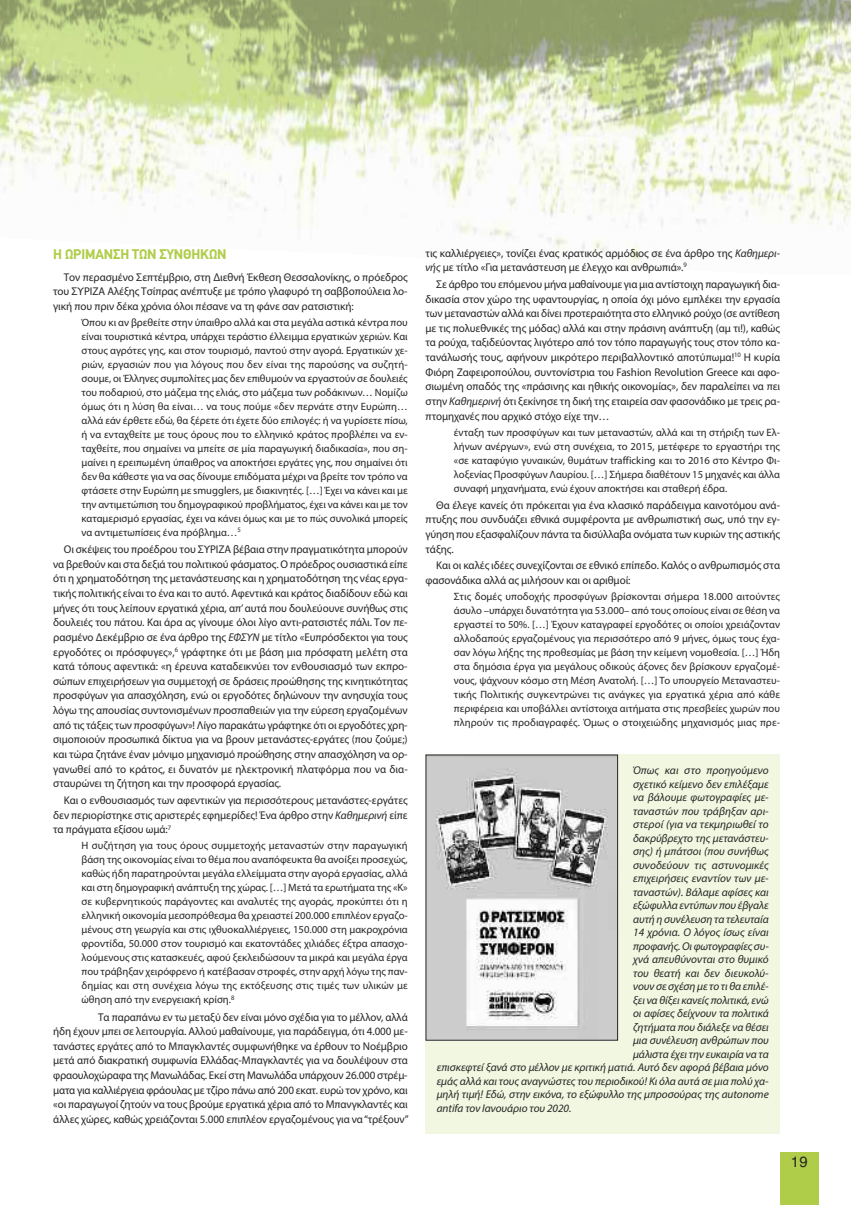
<style>
.page{position:relative;width:851px;height:1205px;background:#fff}
.page>*{position:absolute;margin:0;border:0;box-sizing:border-box;transform-origin:0 0}
.t1{font:15px "Helvetica";color:#272526}
.t2{font:700 13.75px "CF Din";letter-spacing:-.005em;color:#b0cd4a}
.t3{font:11.25px/14.6px "Myriad Pro";letter-spacing:-.005em;color:#272526;text-align:justify}
.t4{font:italic 11.25px "Myriad Pro";color:#272526}
.t5{font:10.62px/14px "Myriad Pro";color:#272526;text-align:justify}
.s1{font-style:italic}
</style>
<div class="page">
<img style="left:120px;top:201px;width:730px;height:62px">
<img style="left:0;top:0;width:850px;height:201px">
<div style="left:780px;top:1152px;width:38px;height:53px;background:#b0cd4a"></div>
<div style="left:425px;top:754px;width:355px;height:380px;background:#f1f7e0"></div>
<img style="left:427px;top:756px;width:189px;height:282px">
<div style="left:425px;top:754px;width:193px;height:286px;border:1px solid #272526"></div>
<p class="t2" style="left:53px;top:247px;width:175px">Η ΩΡΙΜΑΝΣΗ ΤΩΝ ΣΥΝΘΗΚΩΝ</p>
<p class="t3" style="left:53px;top:270px;width:356px;text-indent:11px">Τον περασμένο Σεπτέμβριο, στη Διεθνή Έκθεση Θεσσαλονίκης, ο πρόεδρος του ΣΥΡΙΖΑ Αλέξης Τσίπρας ανέπτυξε με τρόπο γλαφυρό τη σαββοπούλεια λο&shy;γική που πριν δέκα χρόνια όλοι πέσανε να τη φάνε σαν ρατσιστική:</p>
<p class="t5" style="left:81px;top:316px;width:328px">Όπου κι αν βρεθείτε στην ύπαιθρο αλλά και στα μεγάλα αστικά κέντρα που είναι τουριστικά κέντρα, υπάρχει τεράστιο έλλειμμα εργατικών χεριών. Και στους αγρότες γης, και στον τουρισμό, παντού στην αγορά. Εργατικών χε&shy;ριών, εργασιών που για λόγους που δεν είναι της παρούσης να συζητή&shy;σουμε, οι Έλληνες συμπολίτες μας δεν επιθυμούν να εργαστούν σε δουλειές του ποδαριού, στο μάζεμα της ελιάς, στο μάζεμα των ροδάκινων… Νομίζω όμως ότι η λύση θα είναι… να τους πούμε «δεν περνάτε στην Ευρώπη… αλλά εάν έρθετε εδώ, θα ξέρετε ότι έχετε δύο επιλογές: ή να γυρίσετε πίσω, ή να ενταχθείτε με τους όρους που το ελληνικό κράτος προβλέπει να εν&shy;ταχθείτε, που σημαίνει να μπείτε σε μία παραγωγική διαδικασία», που ση&shy;μαίνει η ερειπωμένη ύπαιθρος να αποκτήσει εργάτες γης, που σημαίνει ότι δεν θα κάθεστε για να σας δίνουμε επιδόματα μέχρι να βρείτε τον τρόπο να φτάσετε στην Ευρώπη με smugglers, με διακινητές. […] Έχει να κάνει και με την αντιμετώπιση του δημογραφικού προβλήματος, έχει να κάνει και με τον καταμερισμό εργασίας, έχει να κάνει όμως και με το πώς συνολικά μπορείς να αντιμετωπίσεις ένα πρόβλημα…<sup>5</sup></p>
<p class="t3" style="left:53px;top:543px;width:356px;text-indent:11px">Οι σκέψεις του προέδρου του ΣΥΡΙΖΑ βέβαια στην πραγματικότητα μπορούν να βρεθούν και στα δεξιά του πολιτικού φάσματος. Ο πρόεδρος ουσιαστικά είπε ότι η χρηματοδότηση της μετανάστευσης και η χρηματοδότηση της νέας εργα&shy;τικής πολιτικής είναι το ένα και το αυτό. Αφεντικά και κράτος διαδίδουν εδώ και μήνες ότι τους λείπουν εργατικά χέρια, απ’αυτά που δουλεύουνε συνήθως στις δουλειές του πάτου. Και άρα ας γίνουμε όλοι λίγο αντι-ρατσιστές πάλι. Τον πε&shy;ρασμένο Δεκέμβριο σε ένα άρθρο της <span class="s1">ΕΦΣΥΝ</span> με τίτλο «Ευπρόσδεκτοι για τους εργοδότες οι πρόσφυγες»,<sup>6</sup> γράφτηκε ότι με βάση μια πρόσφατη μελέτη στα κατά τόπους αφεντικά: «η έρευνα καταδεικνύει τον ενθουσιασμό των εκπρο&shy;σώπων επιχειρήσεων για συμμετοχή σε δράσεις προώθησης της κινητικότητας προσφύγων για απασχόληση, ενώ οι εργοδότες δηλώνουν την ανησυχία τους λόγω της απουσίας συντονισμένων προσπαθειών για την εύρεση εργαζομένων από τις τάξεις των προσφύγων»! Λίγο παρακάτω γράφτηκε ότι οι εργοδότες χρη&shy;σιμοποιούν προσωπικά δίκτυα για να βρουν μετανάστες-εργάτες (που ζούμε;) και τώρα ζητάνε έναν μόνιμο μηχανισμό προώθησης στην απασχόληση να ορ&shy;γανωθεί από το κράτος, ει δυνατόν με ηλεκτρονική πλατφόρμα που να δια&shy;σταυρώνει τη ζήτηση και την προσφορά εργασίας.</p>
<p class="t3" style="left:53px;top:794px;width:356px;text-indent:11px">Και ο ενθουσιασμός των αφεντικών για περισσότερους μετανάστες-εργάτες δεν περιορίστηκε στις αριστερές εφημερίδες! Ένα άρθρο στην <span class="s1">Καθημερινή</span> είπε τα πράγματα εξίσου ωμά:<sup>7</sup></p>
<p class="t5" style="left:81px;top:839px;width:328px">Η συζήτηση για τους όρους συμμετοχής μεταναστών στην παραγωγική βάση της οικονομίας είναι το θέμα που αναπόφευκτα θα ανοίξει προσεχώς, καθώς ήδη παρατηρούνται μεγάλα ελλείμματα στην αγορά εργασίας, αλλά και στη δημογραφική ανάπτυξη της χώρας. […] Μετά τα ερωτήματα της «Κ» σε κυβερνητικούς παράγοντες και αναλυτές της αγοράς, προκύπτει ότι η ελληνική οικονομία μεσοπρόθεσμα θα χρειαστεί 200.000 επιπλέον εργαζο&shy;μένους στη γεωργία και στις ιχθυοκαλλιέργειες, 150.000 στη μακροχρόνια φροντίδα, 50.000 στον τουρισμό και εκατοντάδες χιλιάδες έξτρα απασχο&shy;λούμενους στις κατασκευές, αφού ξεκλειδώσουν τα μικρά και μεγάλα έργα που τράβηξαν χειρόφρενο ή κατέβασαν στροφές, στην αρχή λόγω της παν&shy;δημίας και στη συνέχεια λόγω της εκτόξευσης στις τιμές των υλικών με ώθηση από την ενεργειακή κρίση.<sup>8</sup></p>
<p class="t3" style="left:53px;top:1010px;width:357px;text-indent:45px">Τα παραπάνω εν τω μεταξύ δεν είναι μόνο σχέδια για το μέλλον, αλλά ήδη έχουν μπει σε λειτουργία. Αλλού μαθαίνουμε, για παράδειγμα, ότι 4.000 με&shy;τανάστες εργάτες από το Μπαγκλαντές συμφωνήθηκε να έρθουν το Νοέμβριο μετά από διακρατική συμφωνία Ελλάδας-Μπαγκλαντές για να δουλέψουν στα φραουλοχώραφα της Μανωλάδας. Εκεί στη Μανωλάδα υπάρχουν 26.000 στρέμ&shy;ματα για καλλιέργεια φράουλας με τζίρο πάνω από 200 εκατ. ευρώ τον χρόνο, και «οι παραγωγοί ζητούν να τους βρούμε εργατικά χέρια από το Μπανγκλαντές και άλλες χώρες, καθώς χρειάζονται 5.000 επιπλέον εργαζομένους για να“τρέξουν”</p>
<p class="t3" style="left:425px;top:246px;width:356px">τις καλλιέργειες», τονίζει ένας κρατικός αρμόδιος σε ένα άρθρο της <span class="s1">Καθημερι&shy;νής</span> με τίτλο «Για μετανάστευση με έλεγχο και ανθρωπιά».<sup>9</sup></p>
<p class="t3" style="left:425px;top:278px;width:356px;text-indent:11px">Σε άρθρο του επόμενου μήνα μαθαίνουμε για μια αντίστοιχη παραγωγική δια&shy;δικασία στον χώρο της υφαντουργίας, η οποία όχι μόνο εμπλέκει την εργασία των μεταναστών αλλά και δίνει προτεραιότητα στο ελληνικό ρούχο (σε αντίθεση με τις πολυεθνικές της μόδας) αλλά και στην πράσινη ανάπτυξη (αμ τι!), καθώς τα ρούχα, ταξιδεύοντας λιγότερο από τον τόπο παραγωγής τους στον τόπο κα&shy;τανάλωσής τους, αφήνουν μικρότερο περιβαλλοντικό αποτύπωμα!<sup>10</sup> Η κυρία Φιόρη Ζαφειροπούλου, συντονίστρια του Fashion Revolution Greece και αφο&shy;σιωμένη οπαδός της «πράσινης και ηθικής οικονομίας», δεν παραλείπει να πει στην <span class="s1">Καθημερινή</span> ότι ξεκίνησε τη δική της εταιρεία σαν φασονάδικο με τρεις ρα&shy;πτομηχανές που αρχικό στόχο είχε την…</p>
<p class="t5" style="left:454px;top:426px;width:328px">ένταξη των προσφύγων και των μεταναστών, αλλά και τη στήριξη των Ελ&shy;λήνων ανέργων», ενώ στη συνέχεια, το 2015, μετέφερε το εργαστήρι της «σε καταφύγιο γυναικών, θυμάτων trafficking και το 2016 στο Κέντρο Φι&shy;λοξενίας Προσφύγων Λαυρίου. […] Σήμερα διαθέτουν 15 μηχανές και άλλα συναφή μηχανήματα, ενώ έχουν αποκτήσει και σταθερή έδρα.</p>
<p class="t3" style="left:425px;top:499px;width:356px;text-indent:11px">Θα έλεγε κανείς ότι πρόκειται για ένα κλασικό παράδειγμα καινοτόμου ανά&shy;πτυξης που συνδυάζει εθνικά συμφέροντα με ανθρωπιστική σως, υπό την εγ&shy;γύηση που εξασφαλίζουν πάντα τα δισύλλαβα ονόματα των κυριών της αστικής τάξης.</p>
<p class="t3" style="left:425px;top:559px;width:356px;text-indent:11px">Και οι καλές ιδέες συνεχίζονται σε εθνικό επίπεδο. Καλός ο ανθρωπισμός στα φασονάδικα αλλά ας μιλήσουν και οι αριθμοί:</p>
<p class="t5" style="left:454px;top:590px;width:328px">Στις δομές υποδοχής προσφύγων βρίσκονται σήμερα 18.000 αιτούντες άσυλο –υπάρχει δυνατότητα για 53.000– από τους οποίους είναι σε θέση να εργαστεί το 50%. […] Έχουν καταγραφεί εργοδότες οι οποίοι χρειάζονταν αλλοδαπούς εργαζομένους για περισσότερο από 9 μήνες, όμως τους έχα&shy;σαν λόγω λήξης της προθεσμίας με βάση την κείμενη νομοθεσία. […] Ήδη στα δημόσια έργα για μεγάλους οδικούς άξονες δεν βρίσκουν εργαζομέ&shy;νους, ψάχνουν κόσμο στη Μέση Ανατολή. […] Το υπουργείο Μεταναστευ&shy;τικής Πολιτικής συγκεντρώνει τις ανάγκες για εργατικά χέρια από κάθε περιφέρεια και υποβάλλει αντίστοιχα αιτήματα στις πρεσβείες χωρών που πληρούν τις προδιαγραφές. Όμως ο στοιχειώδης μηχανισμός μιας πρε-</p>
<p class="t4" style="left:633px;top:766px;width:137px">Όπως και στο προηγούμενο</p>
<p class="t4" style="left:633px;top:780px;width:137px">σχετικό κείμενο δεν επιλέξαμε</p>
<p class="t4" style="left:633px;top:793px;width:137px">να βάλουμε φωτογραφίες με-</p>
<p class="t4" style="left:633px;top:807px;width:137px">ταναστών που τράβηξαν αρι-</p>
<p class="t4" style="left:633px;top:820px;width:137px">στεροί (για να τεκμηριωθεί το</p>
<p class="t4" style="left:633px;top:834px;width:137px">δακρύβρεχτο της μετανάστευ-</p>
<p class="t4" style="left:633px;top:847px;width:137px">σης) ή μπάτσοι (που συνήθως</p>
<p class="t4" style="left:633px;top:861px;width:137px">συνοδεύουν τις αστυνομικές</p>
<p class="t4" style="left:633px;top:874px;width:137px">επιχειρήσεις εναντίον των με-</p>
<p class="t4" style="left:633px;top:888px;width:137px">ταναστών). Βάλαμε αφίσες και</p>
<p class="t4" style="left:633px;top:901px;width:137px">εξώφυλλα εντύπων που έβγαλε</p>
<p class="t4" style="left:633px;top:915px;width:137px">αυτή η συνέλευση τα τελευταία</p>
<p class="t4" style="left:633px;top:928px;width:137px">14 χρόνια. Ο λόγος ίσως είναι</p>
<p class="t4" style="left:633px;top:942px;width:137px">προφανής.Οιφωτογραφίες συ-</p>
<p class="t4" style="left:633px;top:955px;width:137px">χνά απευθύνονται στο θυμικό</p>
<p class="t4" style="left:633px;top:969px;width:137px">του θεατή και δεν διευκολύ-</p>
<p class="t4" style="left:633px;top:982px;width:137px">νουν σε σχέση με το τι θα επιλέ-</p>
<p class="t4" style="left:633px;top:996px;width:137px">ξει να θίξει κανείς πολιτικά, ενώ</p>
<p class="t4" style="left:633px;top:1009px;width:137px">οι αφίσες δείχνουν τα πολιτικά</p>
<p class="t4" style="left:633px;top:1023px;width:137px">ζητήματα που διάλεξε να θέσει</p>
<p class="t4" style="left:633px;top:1036px;width:137px">μια συνέλευση ανθρώπων που</p>
<p class="t4" style="left:633px;top:1050px;width:137px">μάλιστα έχει την ευκαιρία να τα</p>
<p class="t4" style="left:436px;top:1063px;width:333px">επισκεφτεί ξανά στο μέλλον με κριτική ματιά. Αυτό δεν αφορά βέβαια μόνο</p>
<p class="t4" style="left:436px;top:1077px;width:333px">εμάς αλλά και τους αναγνώστες του περιοδικού! Κι όλα αυτά σε μια πολύ χα-</p>
<p class="t4" style="left:436px;top:1090px;width:333px">μηλή τιμή! Εδώ, στην εικόνα, το εξώφυλλο της μπροσούρας της autonome</p>
<p class="t4" style="left:436px;top:1104px;width:136px">antifa τον Ιανουάριο του 2020.</p>
<h1 class="t1" style="left:790px;top:1153px;width:18px">19</h1>
</div>
